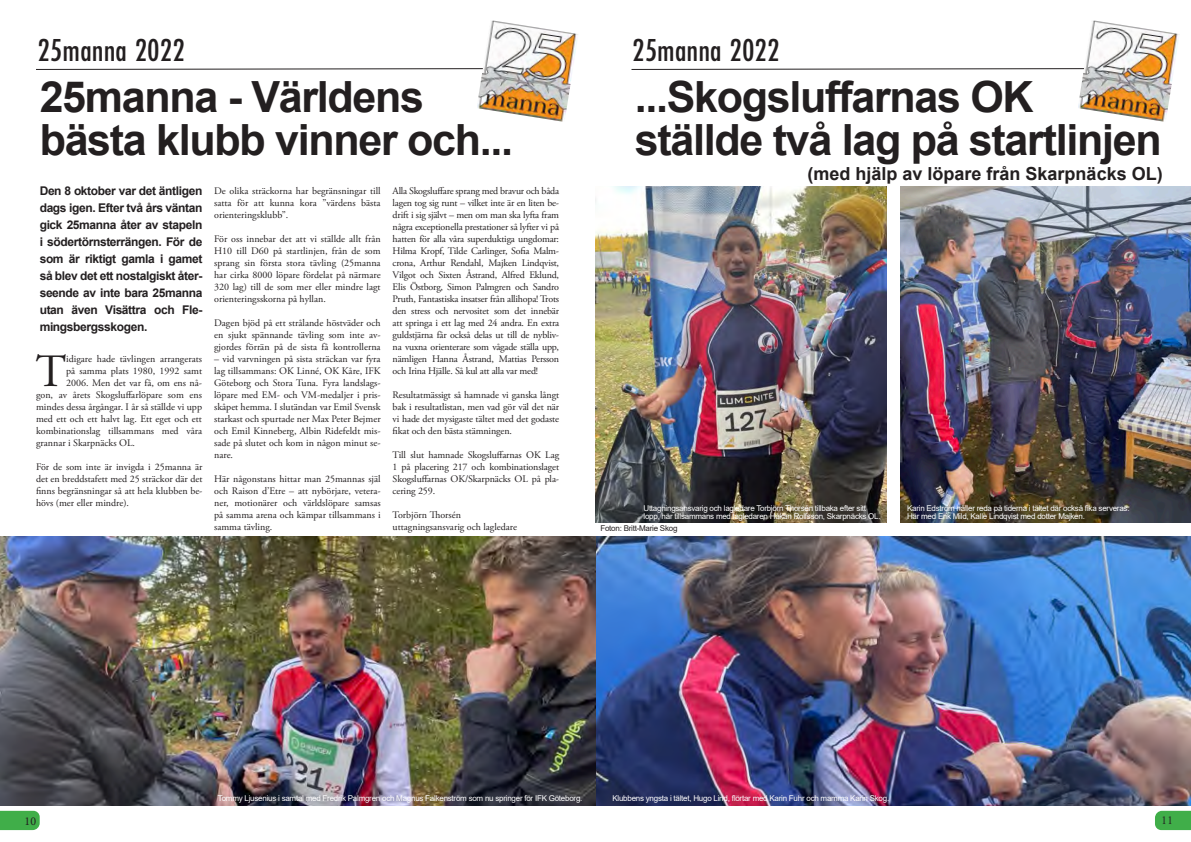
<style>
.page{position:relative;width:1191px;height:842px;background:#fff}
.page>*{position:absolute;margin:0;border:0;box-sizing:border-box;transform-origin:0 0}
.Bröd_med_Anfang{font:46.2px "Adobe Garamond Pro";color:#231f20}
.Rubrik_1{font:700 43px "Arial";letter-spacing:-.03em;color:#231f20}
.Överskrift{font:500 33px "Futura PT Cond";color:#231f20}
.t1{font:700 18px "Arial";color:#231f20}
.Rubrik_4{font:700 12px/17px "Arial";letter-spacing:-.03em;color:#231f20;text-align:justify}
.t2{font:12px "Minion Pro";color:#231f20}
.t3{font:12px "Adobe Garamond Pro";color:#231f20}
.Bröd_med_Anfang-2{font:10px/12px "Adobe Garamond Pro";color:#231f20;text-align:justify}
.Bildtext{font:8px/8px "Arial";letter-spacing:-.03em;color:#fff}
.Bildtext-2{font:8px "Arial";letter-spacing:-.03em;color:#231f20}
</style>
<div class="page">
<svg style="left:0;top:811px;width:40px;height:19px"></svg>
<svg style="left:1155px;top:811px;width:36px;height:19px"></svg>
<svg style="left:36px;top:68px;width:440px;height:2px"></svg>
<svg style="left:631px;top:68px;width:446px;height:2px"></svg>
<img style="left:0;top:537px;width:1191px;height:269px">
<img style="left:595px;top:187px;width:291px;height:335px">
<img style="left:900px;top:187px;width:291px;height:335px">
<img style="left:476px;top:20px;width:102px;height:102px">
<img style="left:1077px;top:20px;width:102px;height:102px">
<p class="Överskrift" style="left:37px;top:31px;width:149px">25manna 2022</p>
<p class="Rubrik_1" style="left:40px;top:67px;width:386px">25manna - Världens</p>
<p class="Rubrik_1" style="left:40px;top:110px;width:475px">bästa klubb vinner och...</p>
<p class="Rubrik_4" style="left:40px;top:183px;width:164px">Den 8 oktober var det äntligen dags igen. Efter två års väntan gick 25manna åter av stapeln i södertörnsterrängen. För de som är riktigt gamla i gamet så blev det ett nostalgiskt åter&shy;seende av inte bara 25manna utan även Visättra och Fle&shy;mingsbergsskogen.</p>
<p class="Bröd_med_Anfang-2" style="left:214px;top:185px;width:168px">De olika sträckorna har begränsningar till satta för att kunna kora ”värdens bästa orienteringsklubb”.</p>
<p class="Bröd_med_Anfang-2" style="left:214px;top:233px;width:168px">För oss innebar det att vi ställde allt från H10 till D60 på startlinjen, från de som sprang sin första stora tävling (25manna har cirka 8000 löpare fördelat på närmare 320 lag) till de som mer eller mindre lagt orienteringsskorna på hyllan.</p>
<p class="Bröd_med_Anfang-2" style="left:214px;top:317px;width:168px">Dagen bjöd på ett strålande höstväder och en sjukt spännande tävling som inte av&shy;gjordes förrän på de sista få kontrollerna</p>
<p class="Bröd_med_Anfang-2" style="left:214px;top:353px;width:168px">– vid varvningen på sista sträckan var fyra lag tillsammans: OK Linné, OK Kåre, IFK Göteborg och Stora Tuna. Fyra landslags&shy;löpare med EM- och VM-medaljer i pris&shy;skåpet hemma. I slutändan var Emil Svensk starkast och spurtade ner Max Peter Bejmer och Emil Kinneberg, Albin Ridefeldt mis&shy;sade på slutet och kom in någon minut se&shy;nare.</p>
<p class="Bröd_med_Anfang-2" style="left:214px;top:473px;width:168px">Här någonstans hittar man 25mannas själ och Raison d’Etre – att nybörjare, vetera&shy;ner, motionärer och världslöpare samsas på samma arena och kämpar tillsammans i samma tävling.</p>
<p class="Bröd_med_Anfang-2" style="left:393px;top:185px;width:168px">Alla Skogsluffare sprang med bravur och båda lagen tog sig runt – vilket inte är en liten be&shy;drift i sig självt – men om man ska lyfta fram några exceptionella prestationer så lyfter vi på hatten för alla våra superduktiga ungdomar:<br>Hilma Kropf, Tilde Carlinger, Sofia Malm&shy;crona, Arthur Rendahl, Majken Lindqvist, Vilgot och Sixten Åstrand, Alfred Eklund, Elis Östborg, Simon Palmgren och Sandro Pruth, Fantastiska insatser från allihopa! Trots den stress och nervositet som det innebär att springa i ett lag med 24 andra. En extra guldstjärna får också delas ut till de nybliv&shy;na vuxna orienterare som vågade ställa upp, nämligen Hanna Åstrand, Mattias Persson och Irina Hjälle. Så kul att alla var med!</p>
<p class="Bröd_med_Anfang-2" style="left:393px;top:389px;width:168px">Resultatmässigt så hamnade vi ganska långt bak i resultatlistan, men vad gör väl det när vi hade det mysigaste tältet med det godaste fikat och den bästa stämningen.</p>
<p class="Bröd_med_Anfang-2" style="left:393px;top:449px;width:168px">Till slut hamnade Skogsluffarnas OK Lag 1 på placering 217 och kombinationslaget Skogsluffarnas OK/Skarpnäcks OL på pla&shy;cering 259.</p>
<p class="Bröd_med_Anfang-2" style="left:393px;top:509px;width:70px">Torbjörn Thorsén</p>
<p class="Bröd_med_Anfang-2" style="left:393px;top:521px;width:126px">uttagningsansvarig och lagledare</p>
<p class="Bröd_med_Anfang" style="left:36px;top:343px;width:32px">T</p>
<p class="Bröd_med_Anfang-2" style="left:66px;top:353px;width:137px">idigare hade tävlingen arrangerats</p>
<p class="Bröd_med_Anfang-2" style="left:66px;top:365px;width:137px">på samma plats 1980, 1992 samt</p>
<p class="Bröd_med_Anfang-2" style="left:66px;top:377px;width:137px">2006. Men det var få, om ens nå-</p>
<p class="Bröd_med_Anfang-2" style="left:36px;top:389px;width:167px">gon, av årets Skogsluffarlöpare som ens</p>
<p class="Bröd_med_Anfang-2" style="left:36px;top:401px;width:168px">mindes dessa årgångar. I år så ställde vi upp</p>
<p class="Bröd_med_Anfang-2" style="left:36px;top:413px;width:167px">med ett och ett halvt lag. Ett eget och ett</p>
<p class="Bröd_med_Anfang-2" style="left:36px;top:425px;width:168px">kombinationslag tillsammans med våra</p>
<p class="Bröd_med_Anfang-2" style="left:36px;top:437px;width:101px">grannar i Skarpnäcks OL.</p>
<p class="Bröd_med_Anfang-2" style="left:36px;top:461px;width:168px">För de som inte är invigda i 25manna är det en breddstafett med 25 sträckor där det finns begränsningar så att hela klubben be&shy;hövs (mer eller mindre).</p>
<p class="Överskrift" style="left:632px;top:31px;width:149px">25manna 2022</p>
<p class="Rubrik_1" style="left:635px;top:67px;width:400px">...Skogsluffarnas OK</p>
<p class="Rubrik_1" style="left:635px;top:110px;width:528px">ställde två lag på startlinjen</p>
<p class="t1" style="left:807px;top:161px;width:357px">(med hjälp av löpare från Skarpnäcks OL)</p>
<p class="Bildtext" style="left:643px;top:504px;width:239px">Uttagningsansvarig och lagledare Torbjörn Thorsén tillbaka efter sitt lopp, här tillsammans med lagledaren Håkan Rolfsson, Skarpnäcks OL.</p>
<p class="Bildtext" style="left:907px;top:504px;width:224px">Karin Edström håller reda på tiderna i tältet där också fika serveras.</p>
<p class="Bildtext" style="left:907px;top:512px;width:179px">Här med Erik Mild, Kalle Lindqvist med dotter Majken.</p>
<p class="Bildtext-2" style="left:600px;top:523px;width:78px">Foton: Britt-Marie Skog</p>
<p class="Bildtext" style="left:218px;top:794px;width:366px">Tommy Ljusenius i samtal med Fredrik Palmgren och Magnus Falkenström som nu springer för IFK Göteborg.</p>
<p class="Bildtext" style="left:612px;top:794px;width:278px">Klubbens yngsta i tältet, Hugo Lind, flörtar med Karin Fuhr och mamma Karin Skog.</p>
<p class="t2" style="left:25px;top:813px;width:13px">10</p>
<p class="t3" style="left:1161px;top:813px;width:13px">11</p>
</div>
